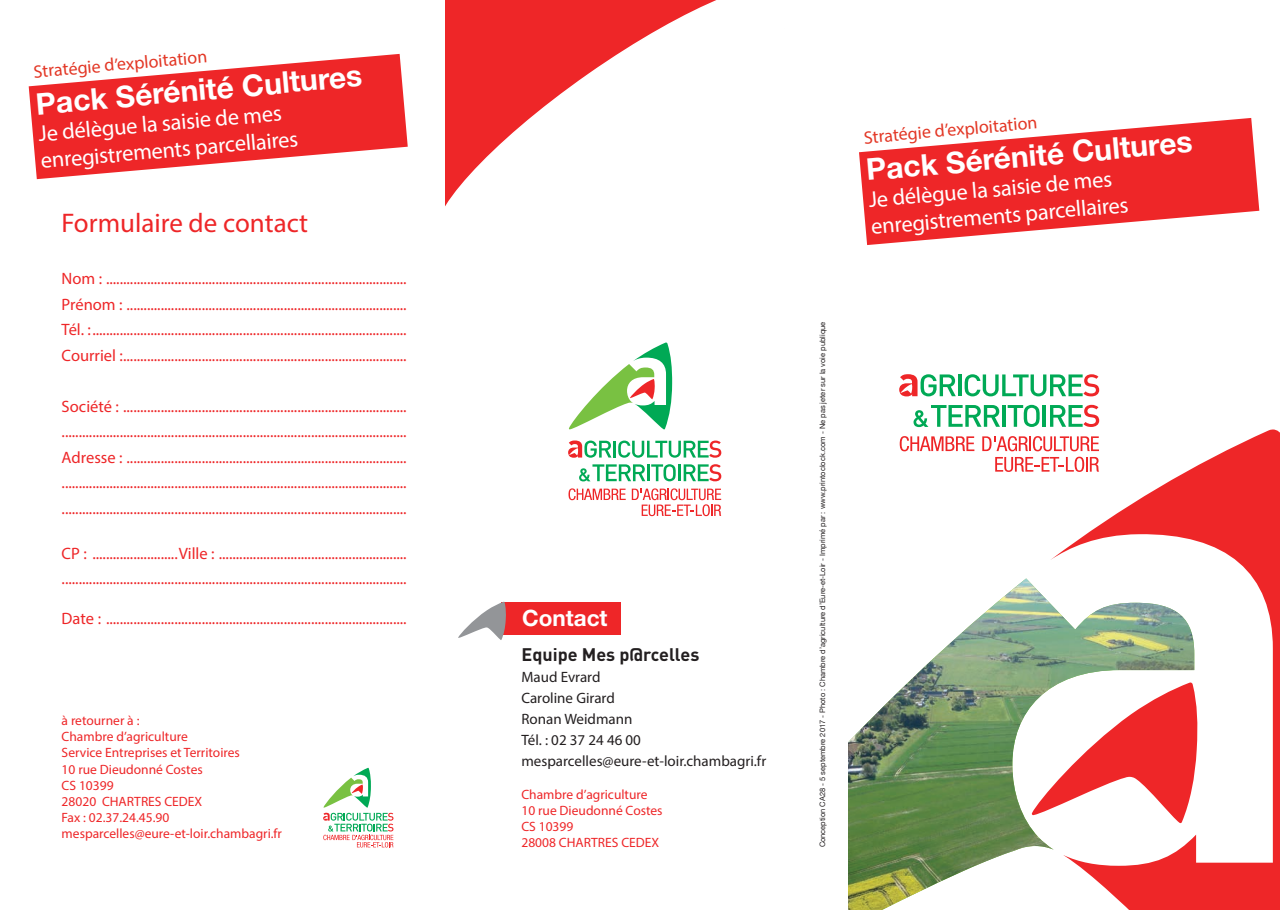
<style>
.page{position:relative;width:1280px;height:910px;background:#fff}
.page>*{position:absolute;margin:0;border:0;box-sizing:border-box;transform-origin:0 0}
.t1{font:700 30px "Helvetica Neue LT Std";color:#fff}
.t2{font:27px "Myriad Pro";color:#ee2628}
.t3{font:22.5px/27px "Myriad Pro";color:#fff}
.t4{font:700 22.5px "Helvetica Neue LT Std";color:#fff}
.t5{font:18px "Myriad Pro";color:#e33725}
.t6{font:700 18px "DINOT";color:#231f20}
.t7{font:16.5px/25.5px "Myriad Pro";color:#ee2628;text-align:justify}
.t8{font:15px/21px "Myriad Pro";color:#231f20}
.t9{font:13.5px/16.2px "Myriad Pro";color:#ee2628}
.t10{font:7.5px "Helvetica Neue";color:#231f20}
</style>
<div class="page">
<svg style="left:859px;top:118px;width:400px;height:127px;fill:#ee2628"></svg>
<div style="left:502px;top:603px;width:119px;height:32px;background:#ee2628"></div>
<svg style="left:458px;top:602px;width:48px;height:38px"></svg>
<svg style="left:1051px;top:429px;width:229px;height:481px"></svg>
<svg style="left:1194px;top:682px;width:4px;height:141px"></svg>
<img style="left:848px;top:578px;width:346px;height:332px">
<svg style="left:900px;top:436px;width:74px;height:15px"></svg>
<svg style="left:982px;top:436px;width:117px;height:15px"></svg>
<svg style="left:995px;top:457px;width:104px;height:15px"></svg>
<svg style="left:913px;top:405px;width:87px;height:22px"></svg>
<hr style="left:1002px;top:405px;width:4px;height:22px;background:#00a955">
<svg style="left:1008px;top:405px;width:32px;height:22px"></svg>
<hr style="left:1043px;top:405px;width:3px;height:22px;background:#00a955">
<svg style="left:1050px;top:405px;width:49px;height:22px"></svg>
<svg style="left:899px;top:374px;width:57px;height:22px"></svg>
<hr style="left:958px;top:374px;width:3px;height:22px;background:#00a955">
<svg style="left:964px;top:374px;width:135px;height:22px"></svg>
<svg style="left:445px;top:0;width:271px;height:207px"></svg>
<svg style="left:568px;top:488px;width:58px;height:12px"></svg>
<svg style="left:632px;top:488px;width:89px;height:28px"></svg>
<svg style="left:579px;top:464px;width:66px;height:17px"></svg>
<hr style="left:647px;top:464px;width:3px;height:17px;background:#00a955">
<svg style="left:651px;top:464px;width:25px;height:17px"></svg>
<hr style="left:678px;top:464px;width:3px;height:17px;background:#00a955">
<svg style="left:684px;top:464px;width:37px;height:17px"></svg>
<svg style="left:568px;top:440px;width:43px;height:18px"></svg>
<hr style="left:613px;top:441px;width:3px;height:17px;background:#00a955">
<svg style="left:618px;top:441px;width:103px;height:17px"></svg>
<svg style="left:569px;top:342px;width:103px;height:87px"></svg>
<svg style="left:323px;top:768px;width:70px;height:79px"></svg>
<svg style="left:29px;top:54px;width:379px;height:125px;fill:#ee2628"></svg>
<p class="t5" style="left:33px;top:61px;width:176px;rotate:-5deg">Stratégie d’exploitation</p>
<h1 class="t1" style="left:34px;top:85px;width:329px;rotate:-5deg">Pack Sérénité Cultures</h1>
<h3 class="t3" style="left:37px;top:120px;width:260px;rotate:-5deg">Je délègue la saisie de mes enregistrements parcellaires</h3>
<h2 class="t2" style="left:62px;top:206px;width:248px">Formulaire de contact</h2>
<p class="t7" style="left:62px;top:266px;width:346px">Nom : ........................................................................................<br>Prénom : ..................................................................................<br>Tél. :............................................................................................<br>Courriel :...................................................................................</p>
<p class="t7" style="left:62px;top:393px;width:346px">Société : ................................................................................... .....................................................................................................<br>Adresse : .................................................................................. ..................................................................................................... .....................................................................................................</p>
<p class="t7" style="left:62px;top:540px;width:346px">CP : .........................Ville : ....................................................... .....................................................................................................</p>
<p class="t7" style="left:62px;top:605px;width:346px">Date : ........................................................................................</p>
<p class="t9" style="left:62px;top:712px;width:222px">à retourner à :<br>Chambre d’agriculture<br>Service Entreprises et Territoires<br>10 rue Dieudonné Costes<br>CS 10399<br>28020 CHARTRES CEDEX<br>Fax : 02.37.24.45.90 mesparcelles@eure-et-loir.chambagri.fr</p>
<h3 class="t4" style="left:522px;top:604px;width:87px">Contact</h3>
<p class="t6" style="left:521px;top:643px;width:180px">Equipe Mes p@rcelles</p>
<p class="t8" style="left:521px;top:666px;width:246px">Maud Evrard<br>Caroline Girard<br>Ronan Weidmann<br>Tél. : 02 37 24 46 00 mesparcelles@eure-et-loir.chambagri.fr</p>
<p class="t9" style="left:521px;top:786px;width:143px">Chambre d’agriculture<br>10 rue Dieudonné Costes<br>CS 10399<br>28008 CHARTRES CEDEX</p>
<p class="t10" style="left:818px;top:847px;width:527px;rotate:-90deg">Conception CA28 - 5 septembre 2017 - Photo : Chambre d’agriculture d’Eure-et-Loir - Imprimé par : www.printoclock.com - Ne pas jeter sur la voie publique</p>
<p class="t5" style="left:863px;top:126px;width:176px;rotate:-5deg">Stratégie d’exploitation</p>
<h1 class="t1" style="left:865px;top:151px;width:329px;rotate:-5deg">Pack Sérénité Cultures</h1>
<h3 class="t3" style="left:868px;top:186px;width:260px;rotate:-5deg">Je délègue la saisie de mes enregistrements parcellaires</h3>
</div>
